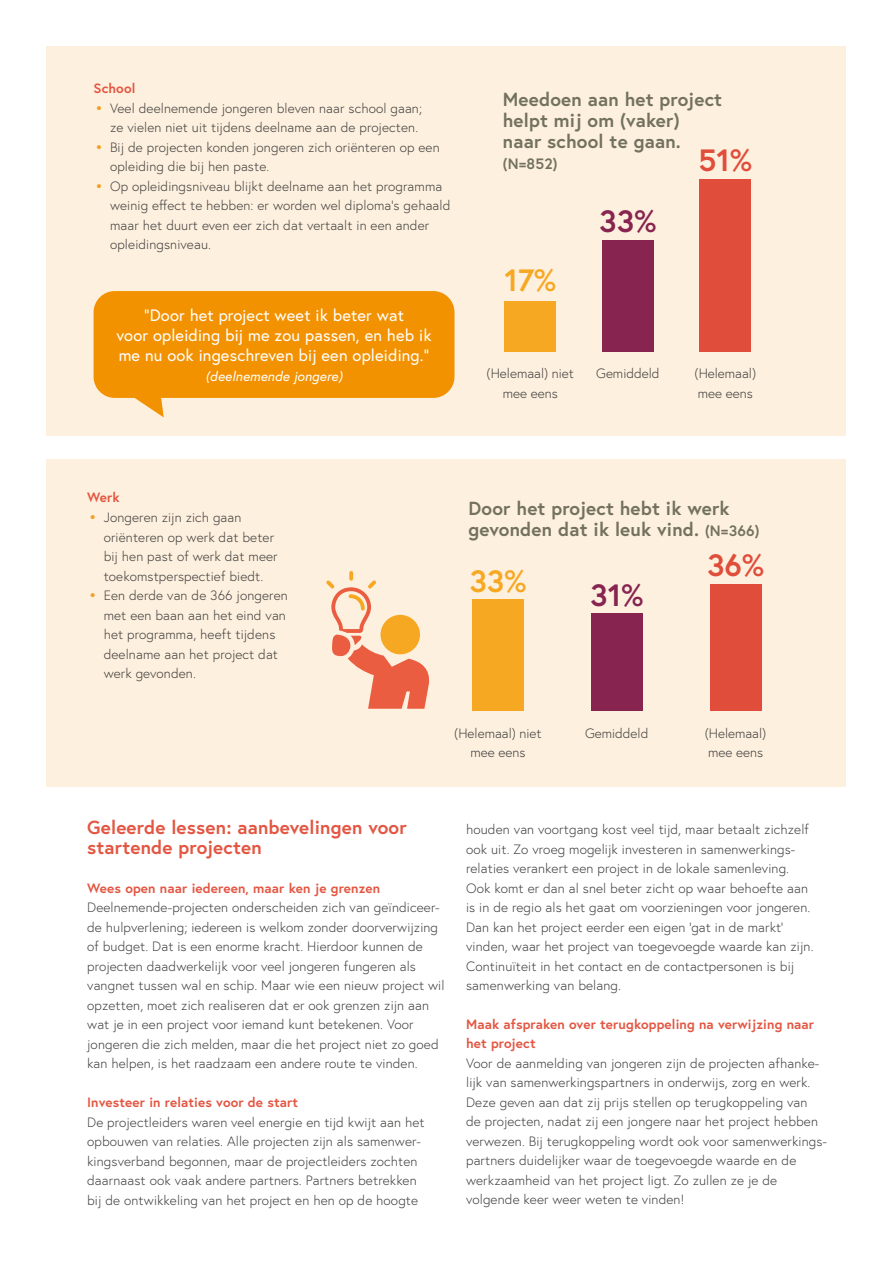
<style>
.page{position:relative;width:893px;height:1263px;background:#fff}
.page>*{position:absolute;margin:0;border:0;box-sizing:border-box;transform-origin:0 0}
.t1{font:700 30.75px "Europa";color:#f7a823}
.t2{font:700 30.75px "Europa";color:#882450}
.t3{font:700 30.75px "Europa";color:#e14d3b}
.t4{font:700 18.9px/21px "Europa";letter-spacing:.01em;color:#72725e}
.t5{font:700 18.9px/19.5px "Europa";letter-spacing:.01em;color:#e35642}
.t6{font:16.5px/20.2px "Europa";letter-spacing:.01em;color:#fff;text-align:center}
.t7{font:700 15px "Europa";color:#72725e}
.t8{font:300 13.5px/19.5px "Europa";letter-spacing:.01em;color:#3c3c3b}
.t9{font:700 13.5px/19.5px "Europa";letter-spacing:.01em;color:#e35642}
.t10{font:italic 13.5px "Europa";letter-spacing:.01em;color:#fff}
.s1{font-size:22.5px;color:#f59e24}
.s2{font-size:15px}
</style>
<div class="page">
<div style="left:47px;top:459px;width:799px;height:328px;background:#fef0de"></div>
<div style="left:472px;top:600px;width:51px;height:111px;background:#f7a823"></div>
<div style="left:591px;top:613px;width:51px;height:98px;background:#882450"></div>
<div style="left:710px;top:585px;width:51px;height:126px;background:#e14d3b"></div>
<svg style="left:349px;top:571px;width:4px;height:10px"></svg>
<svg style="left:326px;top:580px;width:104px;height:129px"></svg>
<div style="left:380px;top:615px;width:40px;height:39px;background:#f7a823;border-radius:50%"></div>
<div style="left:47px;top:47px;width:799px;height:389px;background:#fef0de"></div>
<div style="left:505px;top:301px;width:51px;height:50px;background:#f7a823"></div>
<div style="left:602px;top:240px;width:51px;height:111px;background:#882450"></div>
<div style="left:700px;top:179px;width:51px;height:172px;background:#e14d3b"></div>
<svg style="left:135px;top:398px;width:29px;height:19px"></svg>
<div style="left:94px;top:291px;width:360px;height:107px;background:#f39200;border-radius:21px"></div>
<p class="t9" style="left:94px;top:78px;width:43px">School</p>
<p class="t8" style="left:94px;top:98px;width:330px;text-align:right"><span class="s1">•</span> Veel deelnemende jongeren bleven naar school gaan; ze vielen niet uit tijdens deelname aan de projecten.</p>
<p class="t8" style="left:110px;top:137px;width:331px;text-indent:-16px"><span class="s1">•</span> Bij de projecten konden jongeren zich oriënteren op een opleiding die bij hen paste.</p>
<p class="t8" style="left:110px;top:176px;width:342px;text-indent:-16px"><span class="s1">•</span> Op opleidingsniveau blijkt deelname aan het programma weinig effect te hebben: er worden wel diploma’s gehaald maar het duurt even eer zich dat vertaalt in een ander opleidingsniveau.</p>
<p class="t6" style="left:117px;top:304px;width:316px">“Door het project weet ik beter wat<br>voor opleiding bij me zou passen, en heb ik me nu ook ingeschreven bij een opleiding.”</p>
<p class="t10" style="left:206px;top:368px;width:138px">(deelnemende jongere)</p>
<h2 class="t4" style="left:503px;top:88px;width:221px">Meedoen aan het project helpt mij om (vaker) naar school te gaan.</h2>
<p class="t7" style="left:503px;top:153px;width:56px">(N=852)</p>
<h1 class="t3" style="left:698px;top:139px;width:55px">51%</h1>
<h1 class="t1" style="left:504px;top:259px;width:53px">17%</h1>
<h1 class="t2" style="left:599px;top:200px;width:59px">33%</h1>
<p class="t8" style="left:487px;top:363px;width:89px;text-align:center">(Helemaal) niet mee eens</p>
<p class="t8" style="left:596px;top:363px;width:65px">Gemiddeld</p>
<p class="t8" style="left:694px;top:363px;width:63px">(Helemaal) mee eens</p>
<p class="t9" style="left:87px;top:487px;width:34px">Werk</p>
<p class="t8" style="left:104px;top:507px;width:176px;text-indent:-16px"><span class="s1">•</span> Jongeren zijn zich gaan oriënteren op werk dat beter bij hen past of werk dat meer toekomstperspectief biedt.</p>
<p class="t8" style="left:104px;top:585px;width:186px;text-indent:-16px"><span class="s1">•</span> Een derde van de 366 jongeren met een baan aan het eind van het programma, heeft tijdens deelname aan het project dat werk gevonden.</p>
<h2 class="t4" style="left:469px;top:497px;width:292px">Door het project hebt ik werk gevonden dat ik leuk vind. <span class="s2">(N=366)</span></h2>
<h1 class="t1" style="left:469px;top:560px;width:59px">33%</h1>
<h1 class="t3" style="left:707px;top:544px;width:58px">36%</h1>
<h1 class="t2" style="left:590px;top:575px;width:55px">31%</h1>
<p class="t8" style="left:454px;top:723px;width:89px;text-align:center">(Helemaal) niet mee eens</p>
<p class="t8" style="left:585px;top:723px;width:65px">Gemiddeld</p>
<p class="t8" style="left:705px;top:723px;width:63px">(Helemaal) mee eens</p>
<h2 class="t5" style="left:87px;top:817px;width:321px">Geleerde lessen: aanbevelingen voor startende projecten</h2>
<p class="t9" style="left:87px;top:878px;width:295px">Wees open naar iedereen, maar ken je grenzen</p>
<p class="t8" style="left:87px;top:897px;width:359px">Deelnemende-projecten onderscheiden zich van geïndiceer&shy;de hulpverlening; iedereen is welkom zonder doorverwijzing of budget. Dat is een enorme kracht. Hierdoor kunnen de projecten daadwerkelijk voor veel jongeren fungeren als vangnet tussen wal en schip. Maar wie een nieuw project wil opzetten, moet zich realiseren dat er ook grenzen zijn aan wat je in een project voor iemand kunt betekenen. Voor jongeren die zich melden, maar die het project niet zo goed kan helpen, is het raadzaam een andere route te vinden.</p>
<p class="t9" style="left:87px;top:1092px;width:212px">Investeer in relaties voor de start</p>
<p class="t8" style="left:87px;top:1112px;width:339px">De projectleiders waren veel energie en tijd kwijt aan het opbouwen van relaties. Alle projecten zijn als samenwer&shy;kingsverband begonnen, maar de projectleiders zochten daarnaast ook vaak andere partners. Partners betrekken bij de ontwikkeling van het project en hen op de hoogte</p>
<p class="t8" style="left:466px;top:819px;width:349px">houden van voortgang kost veel tijd, maar betaalt zichzelf ook uit. Zo vroeg mogelijk investeren in samenwerkings&shy;relaties verankert een project in de lokale samenleving.<br>Ook komt er dan al snel beter zicht op waar behoefte aan is in de regio als het gaat om voorzieningen voor jongeren.<br>Dan kan het project eerder een eigen ‘gat in de markt’ vinden, waar het project van toegevoegde waarde kan zijn.<br>Continuïteit in het contact en de contactpersonen is bij samenwerking van belang.</p>
<p class="t9" style="left:466px;top:1014px;width:350px">Maak afspraken over terugkoppeling na verwijzing naar het project</p>
<p class="t8" style="left:466px;top:1053px;width:362px">Voor de aanmelding van jongeren zijn de projecten afhanke&shy;lijk van samenwerkingspartners in onderwijs, zorg en werk.<br>Deze geven aan dat zij prijs stellen op terugkoppeling van<br>de projecten, nadat zij een jongere naar het project hebben verwezen. Bij terugkoppeling wordt ook voor samenwerkings&shy;partners duidelijker waar de toegevoegde waarde en de werkzaamheid van het project ligt. Zo zullen ze je de volgende keer weer weten te vinden!</p>
</div>
